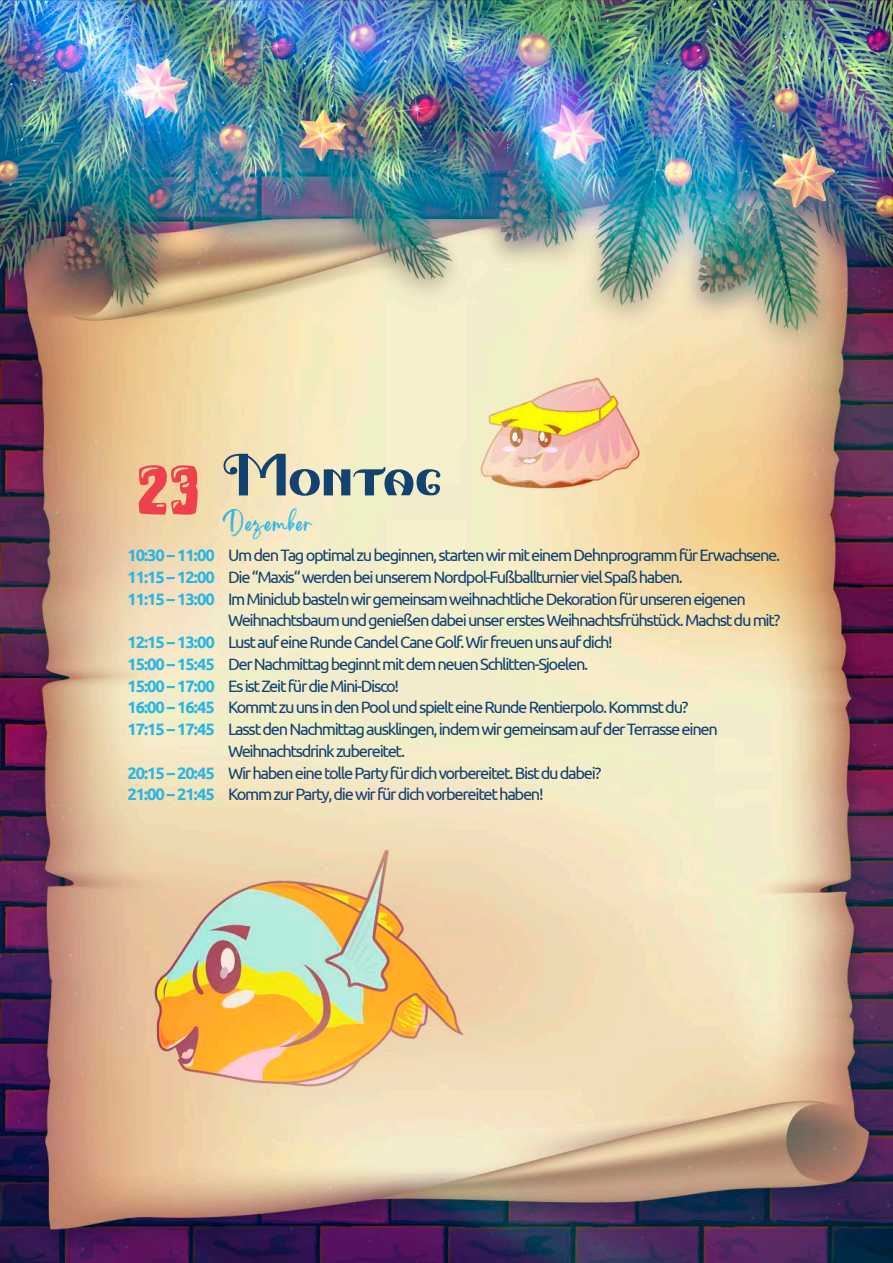
<style>
.page{position:relative;width:893px;height:1263px;background:#fff}
.page>*{position:absolute;margin:0;border:0;box-sizing:border-box;transform-origin:0 0}
.t1{font:66px "Love Fairy";color:#124270}
.t2{font:66px "Youtube Star";color:#ee414d}
.t3{font:18px "Brightwall Personal Use";letter-spacing:.06em;color:#26b6e6}
.t4{font:16.5px/21.8px "Ubuntu";letter-spacing:-.08em;color:#124270}
.t5{font:700 16.5px/21.8px "Ubuntu";letter-spacing:-.06em;color:#26b6e6;text-align:justify}
</style>
<div class="page">
<img style="left:0;top:0;width:893px;height:1263px">
<h1 class="t2" style="left:138px;top:451px;width:64px">23</h1>
<p class="t5" style="left:127px;top:544px;width:89px">10:30 – 11:00<br>11:15 – 12:00<br>11:15 – 13:00</p>
<p class="t5" style="left:127px;top:631px;width:89px">12:15 – 13:00<br>15:00 – 15:45<br>15:00 – 17:00<br>16:00 – 16:45<br>17:15 – 17:45</p>
<p class="t5" style="left:127px;top:762px;width:89px">20:15 – 20:45<br>21:00 – 21:45</p>
<h1 class="t1" style="left:223px;top:434px;width:220px">Montag</h1>
<p class="t3" style="left:223px;top:517px;width:91px">Dezember</p>
<p class="t4" style="left:228px;top:544px;width:554px">Um den Tag optimal zu beginnen, starten wir mit einem Dehnprogramm für Erwachsene.<br>Die “Maxis“ werden bei unserem Nordpol-Fußballturnier viel Spaß haben.<br>Im Miniclub basteln wir gemeinsam weihnachtliche Dekoration für unseren eigenen Weihnachtsbaum und genießen dabei unser erstes Weihnachtsfrühstück. Machst du mit?<br>Lust auf eine Runde Candel Cane Golf. Wir freuen uns auf dich!<br>Der Nachmittag beginnt mit dem neuen Schlitten-Sjoelen.<br>Es ist Zeit für die Mini-Disco!<br>Kommt zu uns in den Pool und spielt eine Runde Rentierpolo. Kommst du?<br>Lasst den Nachmittag ausklingen, indem wir gemeinsam auf der Terrasse einen Weihnachtsdrink zubereitet.<br>Wir haben eine tolle Party für dich vorbereitet. Bist du dabei?<br>Komm zur Party, die wir für dich vorbereitet haben!</p>
</div>
